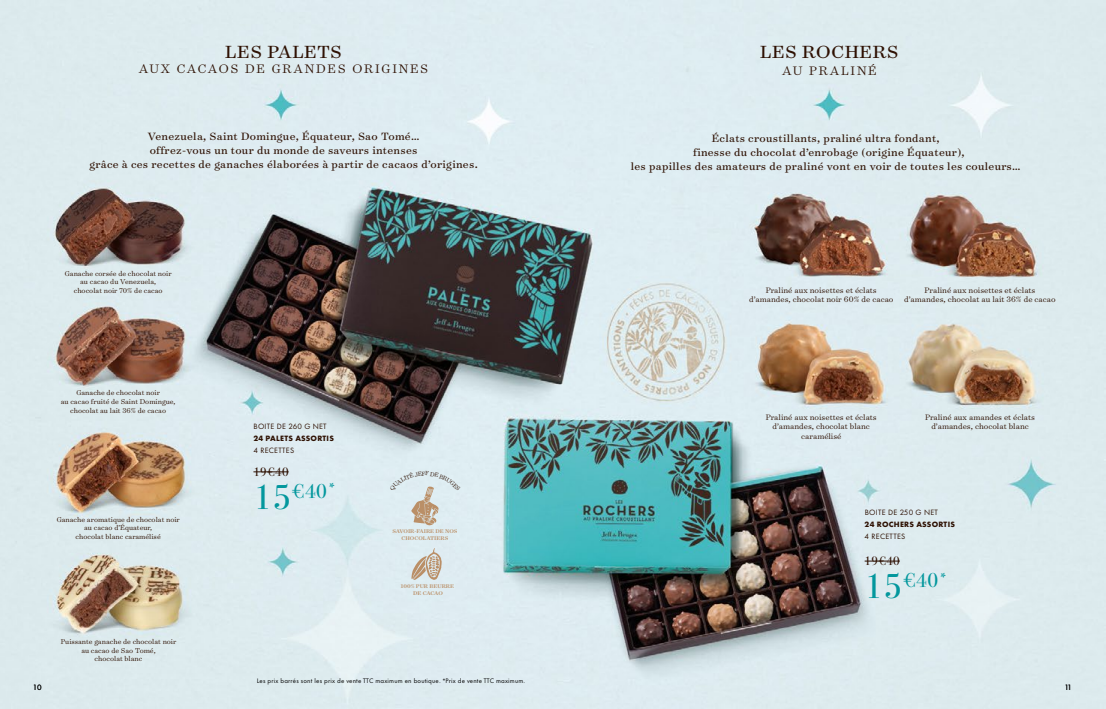
<style>
.page{position:relative;width:1106px;height:709px;background:#fff}
.page>*{position:absolute;margin:0;border:0;box-sizing:border-box;transform-origin:0 0}
.t1{font:20.1px "Bodoni Svty Two ITCTT";color:#03979d}
.t2{font:20px "Surveyor Text";letter-spacing:.025em;color:#2e1103}
.t3{font:300 14px "Surveyor Text";letter-spacing:.125em;color:#2e1103}
.t4{font:12.3px "Bodoni Svty Two ITCTT";letter-spacing:.025em;color:#2e1103}
.t5{font:12px/14px "Surveyor Text";letter-spacing:.025em;color:#2e1103;text-align:center}
.t6{font:300 9px/9px "Surveyor Text";color:#2e1103;text-align:center}
.t7{font:300 8px/8.8px "Surveyor Text";color:#2e1103;text-align:center}
.t8{font:8px "Futura PT";letter-spacing:.035em;color:#2e1103}
.t9{font:700 8px "Futura PT";letter-spacing:.035em;color:#2e1103}
.t10{font:8px "Futura PT";color:#000}
.t11{font:6px "Futura Now Var Roman Text";letter-spacing:.025em;color:#000}
.t12{font:500 6px/7px "Surveyor Text";color:#ba8f67;text-align:center}
.s1{font-size:34.5px}
</style>
<div class="page">
<img style="left:0;top:0;width:1105px;height:709px">
<hr style="left:253px;top:471px;width:35px;height:1px;background:#2e1103">
<svg style="left:411px;top:548px;width:31px;height:32px"></svg>
<hr style="left:864px;top:561px;width:35px;height:1px;background:#2e1103">
<svg style="left:390px;top:471px;width:71px;height:54px"></svg>
<h2 class="t2" style="left:225px;top:39px;width:118px">LES PALETS</h2>
<p class="t3" style="left:139px;top:60px;width:291px">AUX CACAOS DE GRANDES ORIGINES</p>
<h2 class="t2" style="left:760px;top:39px;width:140px">LES ROCHERS</h2>
<p class="t3" style="left:782px;top:62px;width:96px">AU PRALINÉ</p>
<p class="t5" style="left:89px;top:128px;width:390px">Venezuela, Saint Domingue, Équateur, Sao Tomé…<br>offrez-vous un tour du monde de saveurs intenses<br>grâce à ces recettes de ganaches élaborées à partir de cacaos d’origines.</p>
<p class="t5" style="left:631px;top:130px;width:391px">Éclats croustillants, praliné ultra fondant,<br>finesse du chocolat d’enrobage (origine Équateur),<br>les papilles des amateurs de praliné vont en voir de toutes les couleurs…</p>
<p class="t7" style="left:65px;top:268px;width:108px">Ganache corsée de chocolat noir au cacao du Venezuela,<br>chocolat noir 70% de cacao</p>
<p class="t7" style="left:61px;top:388px;width:116px">Ganache de chocolat noir<br>au cacao fruité de Saint Domingue, chocolat au lait 36% de cacao</p>
<p class="t7" style="left:57px;top:514px;width:125px">Ganache aromatique de chocolat noir au cacao d’Équateur,<br>chocolat blanc caramélisé</p>
<p class="t7" style="left:61px;top:636px;width:117px">Puissante ganache de chocolat noir au cacao de Sao Tomé,<br>chocolat blanc</p>
<p class="t8" style="left:253px;top:421px;width:75px">BOITE DE 260 G NET</p>
<p class="t9" style="left:253px;top:433px;width:82px">24 PALETS ASSORTIS</p>
<p class="t8" style="left:253px;top:445px;width:42px">4 RECETTES</p>
<p class="t4" style="left:253px;top:461px;width:37px">19€40</p>
<h1 class="t1" style="left:253px;top:474px;width:84px"><span class="s1">15</span>€40<sup>*</sup></h1>
<p class="t12" style="left:392px;top:527px;width:67px">SAVOIR-FAIRE DE NOS<br>CHOCOLATIERS</p>
<p class="t12" style="left:401px;top:582px;width:55px">100% PUR BEURRE<br>DE CACAO</p>
<p class="t6" style="left:749px;top:285px;width:146px">Praliné aux noisettes et éclats d’amandes, chocolat noir 60% de cacao</p>
<p class="t6" style="left:904px;top:285px;width:153px">Praliné aux noisettes et éclats d’amandes, chocolat au lait 36% de cacao</p>
<p class="t6" style="left:766px;top:412px;width:112px">Praliné aux noisettes et éclats d’amandes, chocolat blanc</p>
<p class="t6" style="left:801px;top:431px;width:42px">caramélisé</p>
<p class="t6" style="left:925px;top:412px;width:111px">Praliné aux amandes et éclats d’amandes, chocolat blanc</p>
<p class="t8" style="left:864px;top:507px;width:75px">BOITE DE 250 G NET</p>
<p class="t9" style="left:864px;top:519px;width:92px">24 ROCHERS ASSORTIS</p>
<p class="t8" style="left:864px;top:531px;width:42px">4 RECETTES</p>
<p class="t4" style="left:864px;top:551px;width:37px">19€40</p>
<h1 class="t1" style="left:864px;top:563px;width:84px"><span class="s1">15</span>€40<sup>*</sup></h1>
<p class="t11" style="left:257px;top:676px;width:270px">Les prix barrés sont les prix de vente TTC maximum en boutique. *Prix de vente TTC maximum.</p>
<p class="t10" style="left:33px;top:682px;width:10px">10</p>
<p class="t10" style="left:1064px;top:682px;width:9px">11</p>
</div>
